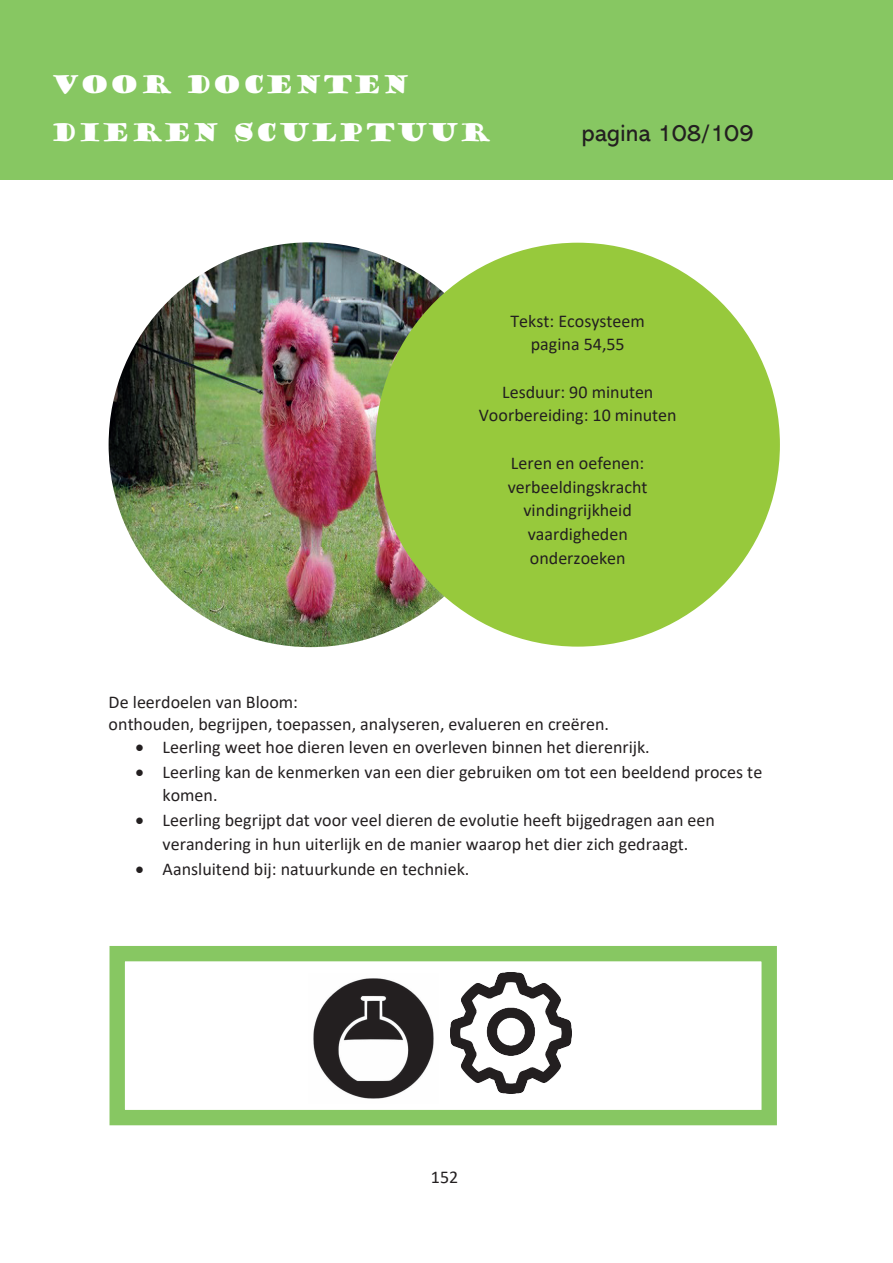
<style>
.page{position:relative;width:893px;height:1263px;background:#fff}
.page>*{position:absolute;margin:0;border:0;box-sizing:border-box;transform-origin:0 0}
.t1{font:24px/47.5px "Goudy Stout";color:#fff}
.t2{font:24px "Abadi";color:#231f20}
.t3{font:18px/23.7px "Calibri";color:#231f20;text-align:center}
</style>
<div class="page">
<div style="left:0;top:0;width:893px;height:179px;background:#87c762"></div>
<img style="left:109px;top:242px;width:403px;height:405px;border-radius:202px">
<div style="left:376px;top:243px;width:404px;height:404px;background:#97c93c;border-radius:50%"></div>
<div style="left:110px;top:946px;width:667px;height:179px;border:15px solid #87c762"></div>
<img style="left:450px;top:972px;width:121px;height:122px">
<img style="left:313px;top:978px;width:121px;height:121px">
<h1 class="t1" style="left:50px;top:61px;width:442px">VOOR DOCENTEN<br>DIEREN SCULPTUUR</h1>
<h1 class="t2" style="left:581px;top:119px;width:173px">pagina 108/109</h1>
<p class="t3" style="left:510px;top:308px;width:136px">Tekst: Ecosysteem pagina 54,55</p>
<p class="t3" style="left:479px;top:380px;width:199px">Lesduur: 90 minuten<br>Voorbereiding: 10 minuten</p>
<p class="t3" style="left:508px;top:451px;width:141px">Leren en oefenen: verbeeldingskracht vindingrijkheid vaardigheden onderzoeken</p>
<p class="t3" style="left:109px;top:690px;width:502px;line-height:22.2px;text-align:left">De leerdoelen van Bloom:<br>onthouden, begrijpen, toepassen, analyseren, evalueren en creëren.</p>
<p class="t3" style="left:136px;top:735px;width:516px">• Leerling weet hoe dieren leven en overleven binnen het dierenrijk.</p>
<p class="t3" style="left:163px;top:760px;width:601px;text-align:left;text-indent:-27px">• Leerling kan de kenmerken van een dier gebruiken om tot een beeldend proces te komen.</p>
<p class="t3" style="left:136px;top:808px;width:581px">• Leerling begrijpt dat voor veel dieren de evolutie heeft bijgedragen aan een verandering in hun uiterlijk en de manier waarop het dier zich gedraagt.</p>
<p class="t3" style="left:136px;top:856px;width:335px">• Aansluitend bij: natuurkunde en techniek.</p>
<p class="t3" style="left:431px;top:1164px;width:29px">152</p>
</div>
